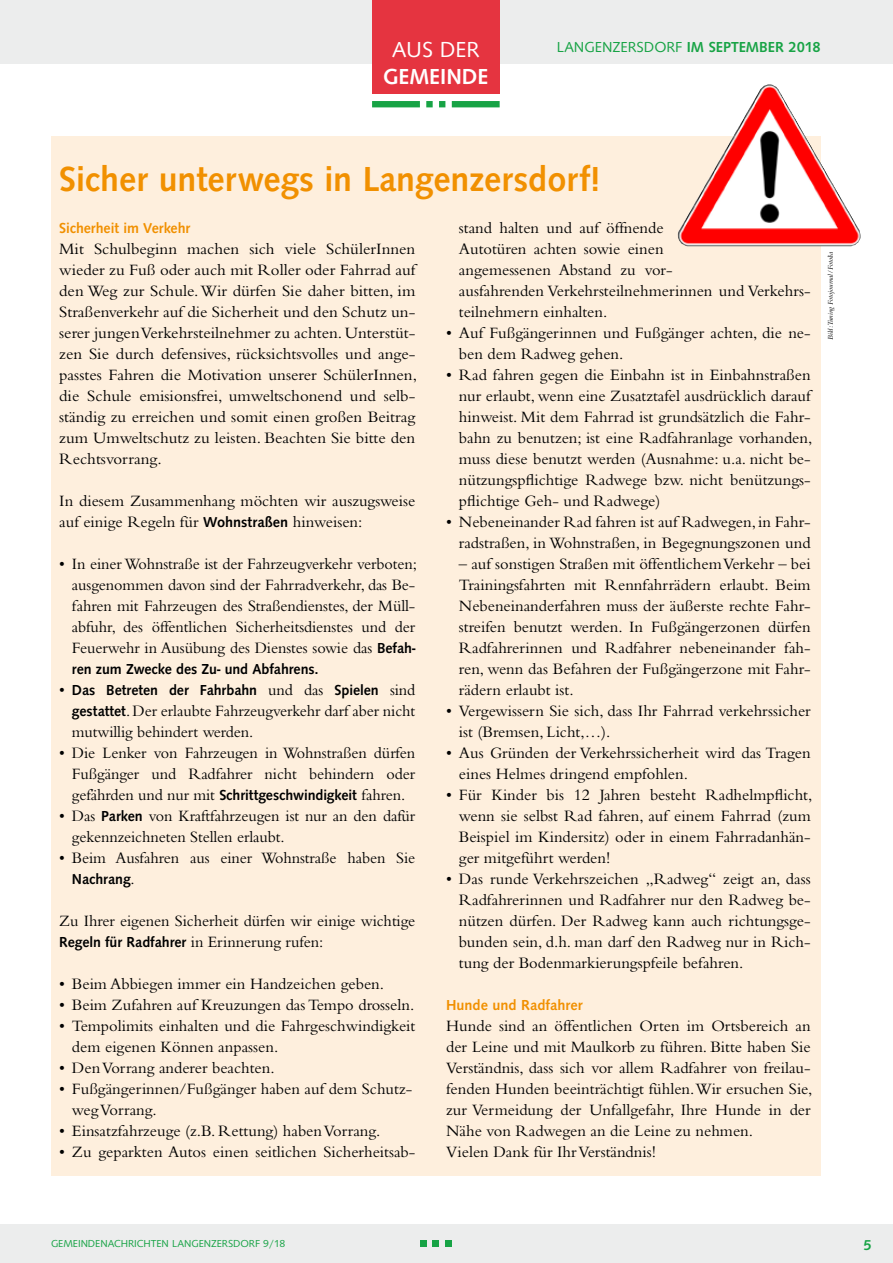
<style>
.page{position:relative;width:893px;height:1263px;background:#fff}
.page>*{position:absolute;margin:0;border:0;box-sizing:border-box;transform-origin:0 0}
.t1{font:700 36px "Syntax";color:#f19000}
.t2{font:700 22.5px "Syntax";color:#fff}
.t3{font:22.5px "Syntax";color:#fff}
.t4{font:16.5px/21px "Bembo";color:#000}
.t5{font:700 15px "Syntax";letter-spacing:-.005em;color:#000}
.t6{font:700 15px "Syntax";color:#f19000}
.t7{font:700 15px "Syntax";color:#17a345}
.t8{font:10.5px "Syntax";color:#17a345}
.t9{font:italic 7.5px "Bembo";color:#000}
.s1{font-weight:400}
.s2{font-family:"Syntax";font-weight:700;font-size:15px}
.s3{font-family:"Bembo";font-weight:400;font-size:16.5px}
</style>
<div class="page">
<div style="left:0;top:1225px;width:893px;height:38px;background:#eceded"></div>
<div style="left:0;top:0;width:893px;height:64px;background:#eceded"></div>
<div style="left:372px;top:0;width:128px;height:93px;background:#e53440"></div>
<svg style="left:372px;top:101px;width:128px;height:6px"></svg>
<svg style="left:420px;top:1241px;width:6px;height:6px"></svg>
<svg style="left:433px;top:1241px;width:6px;height:6px"></svg>
<div style="left:445px;top:1241px;width:7px;height:6px;background:#17a345"></div>
<div style="left:51px;top:136px;width:769px;height:1039px;background:#feefdd"></div>
<img style="left:677px;top:84px;width:184px;height:162px">
<h2 class="t3" style="left:392px;top:37px;width:89px">AUS DER</h2>
<h2 class="t2" style="left:383px;top:64px;width:107px">GEMEINDE</h2>
<p class="t7" style="left:557px;top:38px;width:266px"><span class="s1">LANGENZERSDORF</span> IM SEPTEMBER 2018</p>
<h1 class="t1" style="left:59px;top:157px;width:543px">Sicher unterwegs in Langenzersdorf!</h1>
<p class="t6" style="left:59px;top:219px;width:133px">Sicherheit im Verkehr</p>
<p class="t4" style="left:59px;top:238px;width:359px;text-align:justify">Mit Schulbeginn machen sich viele SchülerInnen wieder zu Fuß oder auch mit Roller oder Fahrrad auf den Weg zur Schule. Wir dürfen Sie daher bitten, im Straßenverkehr auf die Sicherheit und den Schutz un&shy;serer jungen Verkehrsteilnehmer zu achten. Unterstüt&shy;zen Sie durch defensives, rücksichtsvolles und ange&shy;passtes Fahren die Motivation unserer SchülerInnen, die Schule emisionsfrei, umweltschonend und selb&shy;ständig zu erreichen und somit einen großen Beitrag zum Umweltschutz zu leisten. Beachten Sie bitte den Rechtsvorrang.</p>
<p class="t4" style="left:59px;top:490px;width:358px">In diesem Zusammenhang möchten wir auszugsweise auf einige Regeln für <span class="s2">Wohnstraßen</span> hinweisen:</p>
<p class="t4" style="left:72px;top:553px;width:346px;text-align:justify;text-indent:-13px">• In einer Wohnstraße ist der Fahrzeugverkehr verboten; ausgenommen davon sind der Fahrradverkehr, das Be&shy;fahren mit Fahrzeugen des Straßendienstes, der Müll&shy;abfuhr, des öffentlichen Sicherheitsdienstes und der Feuerwehr in Ausübung des Dienstes sowie das <span class="s2">Befah-</span></p>
<p class="t5" style="left:72px;top:660px;width:248px">ren zum Zwecke des Zu- und Abfahrens.</p>
<p class="t5" style="left:59px;top:681px;width:358px"><span class="s3">•</span> Das Betreten der Fahrbahn <span class="s3">und das</span> Spielen <span class="s3">sind</span></p>
<p class="t4" style="left:72px;top:700px;width:345px"><span class="s2">gestattet</span>. Der erlaubte Fahrzeugverkehr darf aber nicht mutwillig behindert werden.</p>
<p class="t4" style="left:72px;top:742px;width:345px;text-align:justify;text-indent:-13px">• Die Lenker von Fahrzeugen in Wohnstraßen dürfen Fußgänger und Radfahrer nicht behindern oder gefährden und nur mit <span class="s2">Schrittgeschwindigkeit</span> fahren.</p>
<p class="t4" style="left:72px;top:805px;width:345px;text-indent:-13px">• Das <span class="s2">Parken</span> von Kraftfahrzeugen ist nur an den dafür gekennzeichneten Stellen erlaubt.</p>
<p class="t4" style="left:59px;top:847px;width:358px">• Beim Ausfahren aus einer Wohnstraße haben Sie</p>
<p class="t5" style="left:72px;top:870px;width:64px">Nachrang<span class="s3">.</span></p>
<p class="t4" style="left:59px;top:910px;width:358px">Zu Ihrer eigenen Sicherheit dürfen wir einige wichtige</p>
<p class="t5" style="left:59px;top:933px;width:266px">Regeln für Radfahrer <span class="s3">in Erinnerung rufen:</span></p>
<p class="t4" style="left:59px;top:973px;width:326px">• Beim Abbiegen immer ein Handzeichen geben.</p>
<p class="t4" style="left:59px;top:994px;width:357px">• Beim Zufahren auf Kreuzungen das Tempo drosseln.</p>
<p class="t4" style="left:72px;top:1015px;width:345px;text-indent:-13px">• Tempolimits einhalten und die Fahrgeschwindigkeit dem eigenen Können anpassen.</p>
<p class="t4" style="left:59px;top:1057px;width:217px">• Den Vorrang anderer beachten.</p>
<p class="t4" style="left:72px;top:1078px;width:342px;text-indent:-13px">• Fußgängerinnen/Fußgänger haben auf dem Schutz&shy;weg Vorrang.</p>
<p class="t4" style="left:59px;top:1120px;width:323px">• Einsatzfahrzeuge (z.B. Rettung) haben Vorrang.</p>
<p class="t4" style="left:59px;top:1141px;width:358px">• Zu geparkten Autos einen seitlichen Sicherheitsab-</p>
<p class="t4" style="left:459px;top:217px;width:353px">stand halten und auf öffnende<br>Autotüren achten sowie einen<br>angemessenen Abstand zu vor-<br>ausfahrenden Verkehrsteilnehmerinnen und Verkehrs&shy;teilnehmern einhalten.</p>
<p class="t4" style="left:459px;top:322px;width:353px;text-indent:-13px">• Auf Fußgängerinnen und Fußgänger achten, die ne&shy;ben dem Radweg gehen.</p>
<p class="t4" style="left:459px;top:364px;width:355px;text-align:justify;text-indent:-13px">• Rad fahren gegen die Einbahn ist in Einbahnstraßen nur erlaubt, wenn eine Zusatztafel ausdrücklich darauf hinweist. Mit dem Fahrrad ist grundsätzlich die Fahr&shy;bahn zu benutzen; ist eine Radfahranlage vorhanden, muss diese benutzt werden (Ausnahme: u.a. nicht be&shy;nützungspflichtige Radwege bzw. nicht benützungs&shy;pflichtige Geh- und Radwege)</p>
<p class="t4" style="left:446px;top:511px;width:366px;text-align:right">• Nebeneinander Rad fahren ist auf Radwegen, in Fahr&shy;radstraßen, in Wohnstraßen, in Begegnungszonen und</p>
<p class="t4" style="left:459px;top:553px;width:353px;text-align:justify">– auf sonstigen Straßen mit öffentlichem Verkehr – bei Trainingsfahrten mit Rennfahrrädern erlaubt. Beim Nebeneinanderfahren muss der äußerste rechte Fahr&shy;streifen benutzt werden. In Fußgängerzonen dürfen Radfahrerinnen und Radfahrer nebeneinander fah&shy;ren, wenn das Befahren der Fußgängerzone mit Fahr&shy;rädern erlaubt ist.</p>
<p class="t4" style="left:459px;top:700px;width:353px;text-indent:-13px">• Vergewissern Sie sich, dass Ihr Fahrrad verkehrssicher ist (Bremsen, Licht,…).</p>
<p class="t4" style="left:459px;top:742px;width:353px;text-indent:-13px">• Aus Gründen der Verkehrssicherheit wird das Tragen eines Helmes dringend empfohlen.</p>
<p class="t4" style="left:459px;top:784px;width:355px;text-align:justify;text-indent:-13px">• Für Kinder bis 12 Jahren besteht Radhelmpflicht, wenn sie selbst Rad fahren, auf einem Fahrrad (zum Beispiel im Kindersitz) oder in einem Fahrradanhän&shy;ger mitgeführt werden!</p>
<p class="t4" style="left:459px;top:868px;width:353px;text-align:justify;text-indent:-13px">• Das runde Verkehrszeichen „Radweg“ zeigt an, dass Radfahrerinnen und Radfahrer nur den Radweg be&shy;nützen dürfen. Der Radweg kann auch richtungsge&shy;bunden sein, d.h. man darf den Radweg nur in Rich&shy;tung der Bodenmarkierungspfeile befahren.</p>
<p class="t6" style="left:446px;top:996px;width:138px">Hunde und Radfahrer</p>
<p class="t4" style="left:446px;top:1015px;width:368px">Hunde sind an öffentlichen Orten im Ortsbereich an der Leine und mit Maulkorb zu führen. Bitte haben Sie Verständnis, dass sich vor allem Radfahrer von freilau&shy;fenden Hunden beeinträchtigt fühlen.Wir ersuchen Sie, zur Vermeidung der Unfallgefahr, Ihre Hunde in der Nähe von Radwegen an die Leine zu nehmen.<br>Vielen Dank für Ihr Verständnis!</p>
<p class="t9" style="left:826px;top:340px;width:90px;rotate:-90deg">Bild: Tuning Fotojournal/Fotolia</p>
<p class="t8" style="left:51px;top:1238px;width:236px">GEMEINDENACHRICHTEN LANGENZERSDORF 9/18</p>
<p class="t7" style="left:863px;top:1236px;width:10px">5</p>
</div>
